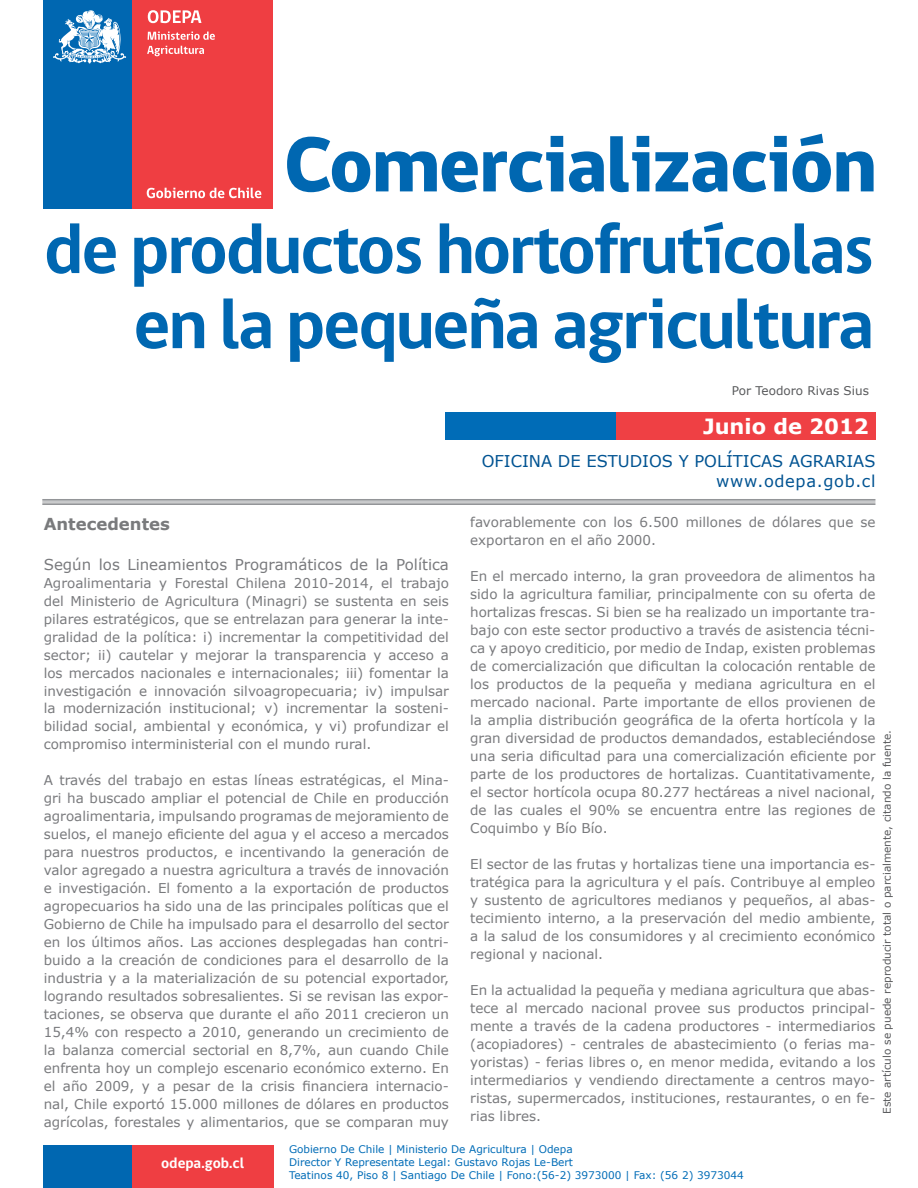
<style>
.page{position:relative;width:918px;height:1188px;background:#fff}
.page>*{position:absolute;margin:0;border:0;box-sizing:border-box;transform-origin:0 0}
.t1{font:800 79.95px "gob CL";letter-spacing:-.02em;color:#0067b1}
.t2{font:700 72px/75.2px "gob CL";letter-spacing:-.03em;color:#0067b1;text-align:right}
.t3{font:700 21px "Verdana";color:#fff}
.t4{font:700 16.5px "Verdana";color:#797a7c}
.t5{font:16.2px/19.5px "Verdana";color:#005392;text-align:right}
.t6{font:700 15.15px "gob CL";color:#fff}
.t7{font:15px "Verdana";color:#797a7d}
.t8{font:13.5px/18px "Verdana";color:#797a7d;text-align:justify}
.t9{font:12px "Verdana";color:#58595b}
.t10{font:10.5px/12.6px "Verdana";color:#006cb7}
.t11{font:10.5px "Verdana";color:#58595b}
</style>
<div class="page">
<div style="left:615px;top:412px;width:260px;height:28px;background:#ef4044"></div>
<div style="left:445px;top:412px;width:171px;height:28px;background:#006cb7"></div>
<div style="left:132px;top:0;width:141px;height:208px;background:#ef3e42"></div>
<svg style="left:148px;top:32px;width:67px;height:8px"></svg>
<svg style="left:147px;top:46px;width:57px;height:10px"></svg>
<svg style="left:147px;top:188px;width:114px;height:10px"></svg>
<svg style="left:148px;top:10px;width:54px;height:13px"></svg>
<div style="left:43px;top:0;width:89px;height:208px;background:#0067b1"></div>
<svg style="left:53px;top:10px;width:73px;height:54px"></svg>
<div style="left:132px;top:1145px;width:142px;height:43px;background:#ef3e42"></div>
<div style="left:43px;top:1145px;width:89px;height:43px;background:#0067b1"></div>
<hr style="left:42px;top:499px;width:833px;height:2px;background:#939598">
<hr style="left:42px;top:502px;width:833px;height:1px;background:#939598">
<hr style="left:42px;top:503px;width:833px;height:2px;background:#939598">
<h1 class="t1" style="left:284px;top:110px;width:594px">Comercialización</h1>
<h2 class="t2" style="left:44px;top:213px;width:832px">de productos hortofrutícolas en la pequeña agricultura</h2>
<p class="t9" style="left:732px;top:383px;width:139px">Por Teodoro Rivas Sius</p>
<h3 class="t3" style="left:703px;top:412px;width:167px">Junio de 2012</h3>
<p class="t4" style="left:44px;top:512px;width:128px">Antecedentes</p>
<p class="t7" style="left:44px;top:554px;width:407px">Según los Lineamientos Programáticos de la Política</p>
<p class="t8" style="left:44px;top:573px;width:407px">Agroalimentaria y Forestal Chilena 2010-2014, el trabajo del Ministerio de Agricultura (Minagri) se sustenta en seis pilares estratégicos, que se entrelazan para generar la inte&shy;gralidad de la política: i) incrementar la competitividad del sector; ii) cautelar y mejorar la transparencia y acceso a los mercados nacionales e internacionales; iii) fomentar la investigación e innovación silvoagropecuaria; iv) impulsar la modernización institucional; v) incrementar la sosteni&shy;bilidad social, ambiental y económica, y vi) profundizar el compromiso interministerial con el mundo rural.</p>
<p class="t8" style="left:44px;top:771px;width:407px">A través del trabajo en estas líneas estratégicas, el Mina&shy;gri ha buscado ampliar el potencial de Chile en producción agroalimentaria, impulsando programas de mejoramiento de suelos, el manejo eficiente del agua y el acceso a mercados para nuestros productos, e incentivando la generación de valor agregado a nuestra agricultura a través de innovación e investigación. El fomento a la exportación de productos agropecuarios ha sido una de las principales políticas que el Gobierno de Chile ha impulsado para el desarrollo del sector en los últimos años. Las acciones desplegadas han contri&shy;buido a la creación de condiciones para el desarrollo de la industria y a la materialización de su potencial exportador, logrando resultados sobresalientes. Si se revisan las expor&shy;taciones, se observa que durante el año 2011 crecieron un 15,4% con respecto a 2010, generando un crecimiento de la balanza comercial sectorial en 8,7%, aun cuando Chile enfrenta hoy un complejo escenario económico externo. En el año 2009, y a pesar de la crisis financiera internacio&shy;nal, Chile exportó 15.000 millones de dólares en productos agrícolas, forestales y alimentarios, que se comparan muy</p>
<p class="t5" style="left:482px;top:451px;width:395px">OFICINA DE ESTUDIOS Y POLÍTICAS AGRARIAS www.odepa.gob.cl</p>
<p class="t8" style="left:470px;top:513px;width:407px">favorablemente con los 6.500 millones de dólares que se exportaron en el año 2000.</p>
<p class="t8" style="left:470px;top:567px;width:407px">En el mercado interno, la gran proveedora de alimentos ha sido la agricultura familiar, principalmente con su oferta de hortalizas frescas. Si bien se ha realizado un importante tra&shy;bajo con este sector productivo a través de asistencia técni&shy;ca y apoyo crediticio, por medio de Indap, existen problemas de comercialización que dificultan la colocación rentable de los productos de la pequeña y mediana agricultura en el mercado nacional. Parte importante de ellos provienen de la amplia distribución geográfica de la oferta hortícola y la gran diversidad de productos demandados, estableciéndose una seria dificultad para una comercialización eficiente por parte de los productores de hortalizas. Cuantitativamente, el sector hortícola ocupa 80.277 hectáreas a nivel nacional, de las cuales el 90% se encuentra entre las regiones de Coquimbo y Bío Bío.</p>
<p class="t8" style="left:470px;top:855px;width:407px">El sector de las frutas y hortalizas tiene una importancia es&shy;tratégica para la agricultura y el país. Contribuye al empleo y sustento de agricultores medianos y pequeños, al abas&shy;tecimiento interno, a la preservación del medio ambiente, a la salud de los consumidores y al crecimiento económico regional y nacional.</p>
<p class="t8" style="left:470px;top:981px;width:407px">En la actualidad la pequeña y mediana agricultura que abas&shy;tece al mercado nacional provee sus productos principal&shy;mente a través de la cadena productores - intermediarios (acopiadores) - centrales de abastecimiento (o ferias ma&shy;yoristas) - ferias libres o, en menor medida, evitando a los intermediarios y vendiendo directamente a centros mayo&shy;ristas, supermercados, instituciones, restaurantes, o en fe&shy;rias libres.</p>
<p class="t11" style="left:880px;top:1114px;width:386px;rotate:-90deg">Este artículo se puede reproducir total o parcialmente, citando la fuente.</p>
<p class="t6" style="left:161px;top:1153px;width:85px">odepa.gob.cl</p>
<p class="t10" style="left:289px;top:1143px;width:456px">Gobierno De Chile | Ministerio De Agricultura | Odepa<br>Director Y Representate Legal: Gustavo Rojas Le-Bert<br>Teatinos 40, Piso 8 | Santiago De Chile | Fono:(56-2) 3973000 | Fax: (56 2) 3973044</p>
</div>
